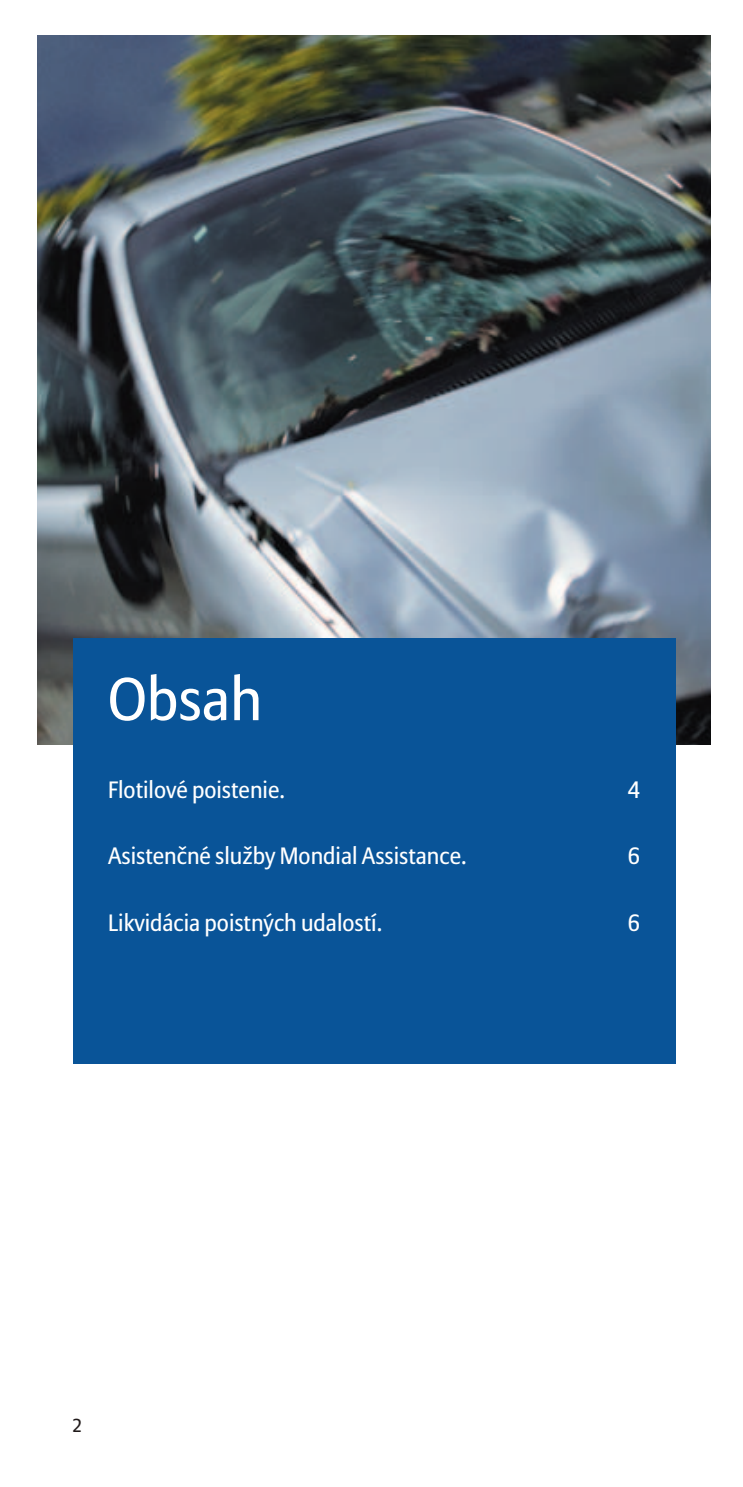
<style>
.page{position:relative;width:743px;height:1487px;background:#fff}
.page>*{position:absolute;margin:0;border:0;box-sizing:border-box;transform-origin:0 0}
.t1{font:60px "Allianz Sans CE";color:#fff}
.t2{font:23.5px "Allianz Sans CE";color:#fff}
.t3{font:18.75px "Allianz Sans CE";color:#201a1a}
</style>
<div class="page">
<img style="left:37px;top:35px;width:673px;height:709px">
<div style="left:73px;top:638px;width:602px;height:425px;background:#095498"></div>
<h1 class="t1" style="left:108px;top:674px;width:156px">Obsah</h1>
<p class="t2" style="left:108px;top:780px;width:178px">Flotilové poistenie.</p>
<p class="t2" style="left:627px;top:780px;width:14px">4</p>
<p class="t2" style="left:108px;top:846px;width:360px">Asistenãné sluÏby Mondial Assistance.</p>
<p class="t2" style="left:627px;top:846px;width:14px">6</p>
<p class="t2" style="left:108px;top:912px;width:276px">Likvidácia poistn˘ch udalostí.</p>
<p class="t2" style="left:627px;top:912px;width:14px">6</p>
<p class="t3" style="left:73px;top:1417px;width:11px">2</p>
</div>
